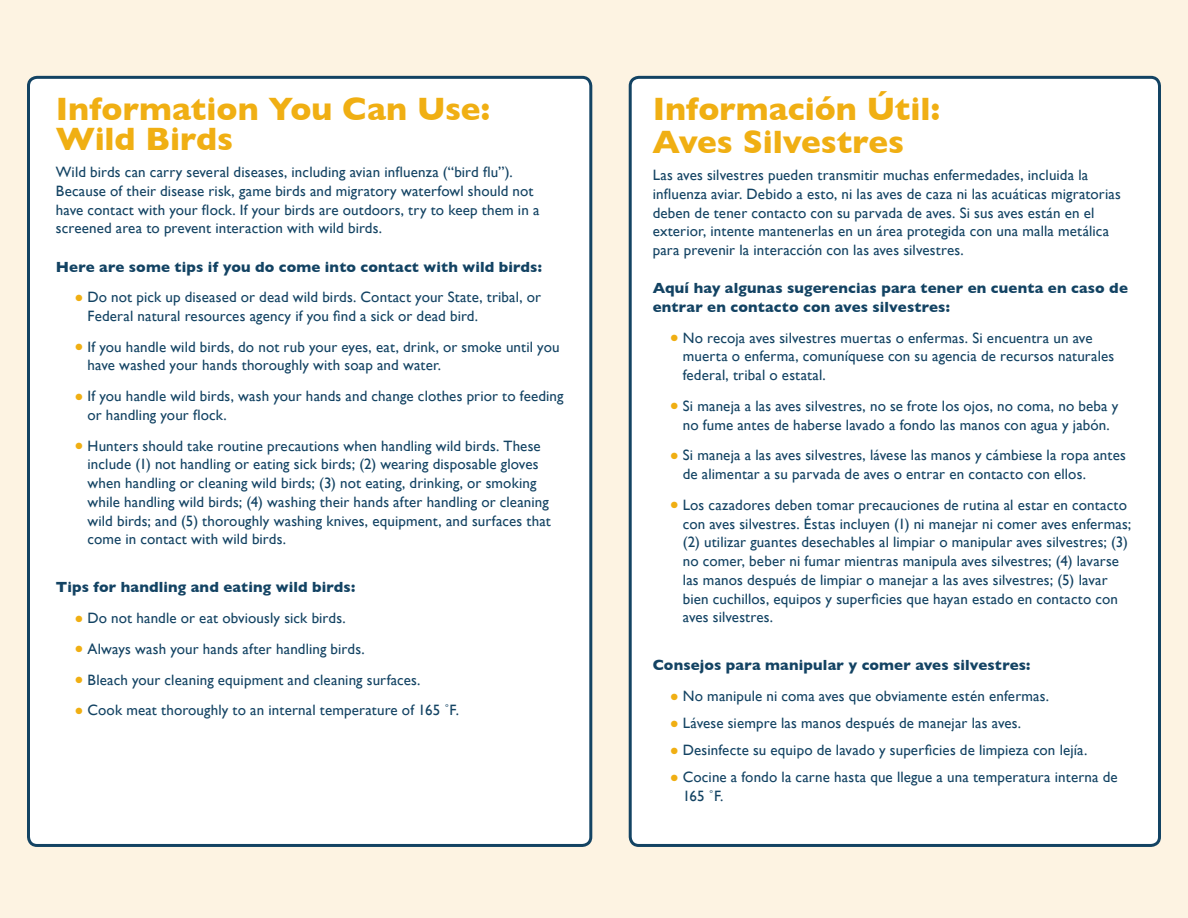
<style>
.page{position:relative;width:1188px;height:918px;background:#fdf3e2}
.page>*{position:absolute;margin:0;border:0;box-sizing:border-box;transform-origin:0 0}
.t1{font:700 33px/30px "Gill Sans";letter-spacing:-.01em;color:#f0af13}
.t2{font:15px/18.8px "Gill Sans";letter-spacing:.01em;color:#134363}
.t3{font:700 15px/18.8px "Gill Sans";letter-spacing:.01em;color:#134363}
.t4{font:15px/18.8px "Gill Sans";letter-spacing:-.01em;color:#134363}
.s1{color:#f0af13}
</style>
<div class="page">
<div style="left:28px;top:77px;width:563px;height:768px;background:#fff;border-radius:9px"></div>
<div style="left:27px;top:76px;width:565px;height:771px;border:3px solid #134363;border-radius:9px"></div>
<div style="left:630px;top:77px;width:529px;height:768px;background:#fff;border-radius:9px"></div>
<div style="left:629px;top:76px;width:532px;height:771px;border:3px solid #134363;border-radius:9px"></div>
<h1 class="t1" style="left:56px;top:94px;width:436px">I nformation You Can Use:<br>Wild Birds</h1>
<p class="t2" style="left:56px;top:162px;width:485px">Wild birds can carry several diseases, including avian influenza (“bird flu”).<br>Because of their disease risk, game birds and migratory waterfowl should not have contact with your flock. If your birds are outdoors, try to keep them in a screened area to prevent interaction with wild birds.</p>
<p class="t3" style="left:56px;top:257px;width:488px">H ere are some tips if you do come into contact with wild birds:</p>
<p class="t2" style="left:88px;top:288px;width:455px;text-indent:-12px"><span class="s1">●</span> Do not pick up diseased or dead wild birds. Contact your State, tribal, or<br>Federal natural resources agency if you find a sick or dead bird.</p>
<p class="t4" style="left:88px;top:337px;width:474px;text-indent:-12px"><span class="s1">●</span> If you handle wild birds, do not rub your eyes, eat, drink, or smoke until you have washed your hands thoroughly with soap and water.</p>
<p class="t2" style="left:88px;top:387px;width:478px;text-indent:-12px"><span class="s1">●</span> If you handle wild birds, wash your hands and change clothes prior to feeding or handling your flock.</p>
<p class="t2" style="left:88px;top:436px;width:465px;text-indent:-12px"><span class="s1">●</span> Hunters should take routine precautions when handling wild birds. These include (1) not handling or eating sick birds; (2) wearing disposable gloves when handling or cleaning wild birds; (3) not eating, drinking, or smoking while handling wild birds; (4) washing their hands after handling or cleaning wild birds; and (5) thoroughly washing knives, equipment, and surfaces that come in contact with wild birds.</p>
<p class="t3" style="left:56px;top:578px;width:301px">Tips for handling and eating wild birds:</p>
<p class="t2" style="left:75px;top:609px;width:272px"><span class="s1">●</span> Do not handle or eat obviously sick birds.</p>
<p class="t2" style="left:75px;top:639px;width:291px"><span class="s1">●</span> Always wash your hands after handling birds.</p>
<p class="t2" style="left:75px;top:670px;width:347px"><span class="s1">●</span> Bleach your cleaning equipment and cleaning surfaces.</p>
<p class="t2" style="left:75px;top:701px;width:385px"><span class="s1">●</span> Cook meat thoroughly to an internal temperature of 165 ˚F.</p>
<h1 class="t1" style="left:653px;top:92px;width:289px;line-height:33px">I nformación Útil:<br>Aves Silvestres</h1>
<p class="t2" style="left:653px;top:165px;width:470px">Las aves silvestres pueden transmitir muchas enfermedades, incluida la influenza aviar. Debido a esto, ni las aves de caza ni las acuáticas migratorias deben de tener contacto con su parvada de aves. Si sus aves están en el exterior, intente mantenerlas en un área protegida con una malla metálica para prevenir la interacción con las aves silvestres.</p>
<p class="t3" style="left:653px;top:279px;width:477px">Aquí hay algunas sugerencias para tener en cuenta en caso de entrar en contacto con aves silvestres:</p>
<p class="t2" style="left:683px;top:328px;width:433px;text-indent:-12px"><span class="s1">●</span> No recoja aves silvestres muertas o enfermas. Si encuentra un ave muerta o enferma, comuníquese con su agencia de recursos naturales federal, tribal o estatal.</p>
<p class="t2" style="left:671px;top:396px;width:449px;text-align:center"><span class="s1">●</span> Si maneja a las aves silvestres, no se frote los ojos, no coma, no beba y no fume antes de haberse lavado a fondo las manos con agua y jabón.</p>
<p class="t2" style="left:683px;top:446px;width:445px;text-indent:-12px"><span class="s1">●</span> Si maneja a las aves silvestres, lávese las manos y cámbiese la ropa antes de alimentar a su parvada de aves o entrar en contacto con ellos.</p>
<p class="t2" style="left:683px;top:495px;width:450px;text-indent:-12px"><span class="s1">●</span> Los cazadores deben tomar precauciones de rutina al estar en contacto con aves silvestres. Éstas incluyen (1) ni manejar ni comer aves enfermas; (2) utilizar guantes desechables al limpiar o manipular aves silvestres; (3) no comer, beber ni fumar mientras manipula aves silvestres; (4) lavarse las manos después de limpiar o manejar a las aves silvestres; (5) lavar bien cuchillos, equipos y superficies que hayan estado en contacto con aves silvestres.</p>
<p class="t3" style="left:653px;top:656px;width:379px">Consejos para manipular y comer aves silvestres:</p>
<p class="t2" style="left:671px;top:686px;width:380px"><span class="s1">●</span> No manipule ni coma aves que obviamente estén enfermas.</p>
<p class="t2" style="left:671px;top:713px;width:352px"><span class="s1">●</span> Lávese siempre las manos después de manejar las aves.</p>
<p class="t2" style="left:671px;top:740px;width:418px"><span class="s1">●</span> Desinfecte su equipo de lavado y superficies de limpieza con lejía.</p>
<p class="t2" style="left:683px;top:767px;width:436px;text-indent:-12px"><span class="s1">●</span> Cocine a fondo la carne hasta que llegue a una temperatura interna de<br>165 ˚F.</p>
</div>
